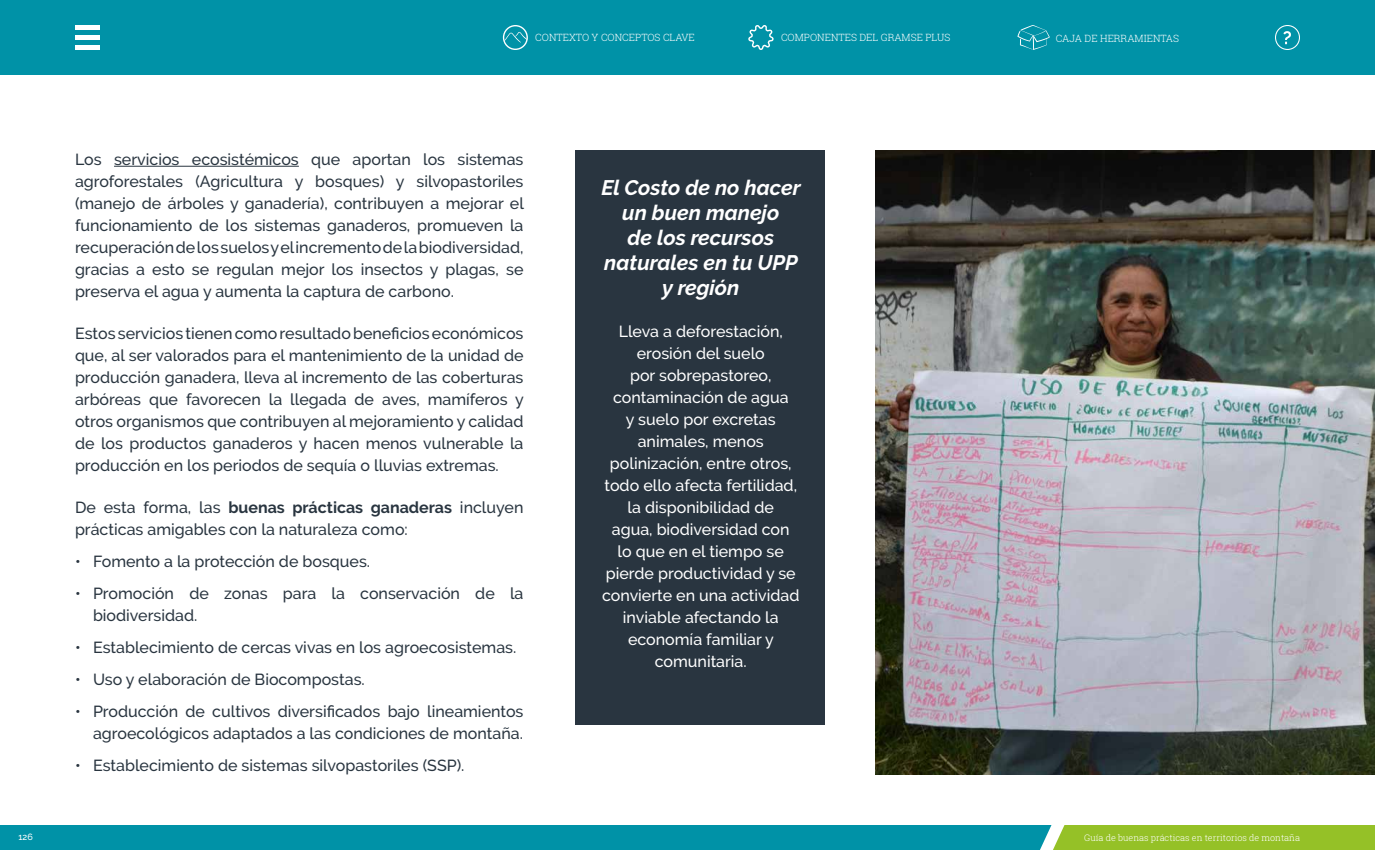
<style>
.page{position:relative;width:1375px;height:850px;background:#fff}
.page>*{position:absolute;margin:0;border:0;box-sizing:border-box;transform-origin:0 0}
.t1{font:italic 700 21px/25px "Raleway";color:#fff;text-align:center}
.t2{font:500 16px/22px "Raleway";color:#293540;text-align:justify}
.t3{font:500 16px/22px "Raleway";color:#fff;text-align:center}
.t4{font:300 10px "Roboto Slab";color:#fff}
.t5{font:300 9px "Roboto Slab";color:#fff}
.t6{font:500 9px "Raleway";color:#fff}
.s1{font-weight:700}
</style>
<div class="page">
<div style="left:0;top:0;width:1375px;height:75px;background:#0092a7"></div>
<div style="left:1275px;top:25px;width:25px;height:25px;border:1px solid #fff;border-radius:50%"></div>
<svg style="left:1283px;top:31px;width:8px;height:13px"></svg>
<svg style="left:748px;top:25px;width:26px;height:25px"></svg>
<div style="left:503px;top:25px;width:25px;height:25px;border:1px solid #fff;border-radius:50%"></div>
<svg style="left:504px;top:32px;width:24px;height:11px"></svg>
<svg style="left:1017px;top:25px;width:33px;height:25px"></svg>
<div style="left:0;top:825px;width:1375px;height:25px;background:#0092a7"></div>
<div style="left:1052px;top:825px;width:323px;height:25px;background:#95c127"></div>
<svg style="left:1040px;top:825px;width:24px;height:25px"></svg>
<div style="left:75px;top:25px;width:25px;height:5px;background:#fff"></div>
<div style="left:75px;top:35px;width:25px;height:5px;background:#fff"></div>
<div style="left:75px;top:45px;width:25px;height:5px;background:#fff"></div>
<hr style="left:114px;top:166px;width:185px;height:1px;background:#293540">
<div style="left:575px;top:150px;width:250px;height:575px;background:#293540"></div>
<img style="left:876px;top:150px;width:499px;height:625px">
<p class="t4" style="left:535px;top:31px;width:161px">CONTEXTO Y CONCEPTOS CLAVE</p>
<p class="t4" style="left:781px;top:30px;width:171px">COMPONENTES DEL GRAMSE PLUS</p>
<p class="t4" style="left:1056px;top:31px;width:125px">CAJA DE HERRAMIENTAS</p>
<p class="t2" style="left:75px;top:148px;width:450px">Los servicios ecosistémicos que aportan los sistemas agroforestales (Agricultura y bosques) y silvopastoriles (manejo de árboles y ganadería), contribuyen a mejorar el funcionamiento de los sistemas ganaderos, promueven la recuperación de los suelos y el incremento de la biodiversidad, gracias a esto se regulan mejor los insectos y plagas, se preserva el agua y aumenta la captura de carbono.</p>
<p class="t2" style="left:75px;top:322px;width:450px">Estos servicios tienen como resultado beneficios económicos que, al ser valorados para el mantenimiento de la unidad de producción ganadera, lleva al incremento de las coberturas arbóreas que favorecen la llegada de aves, mamíferos y otros organismos que contribuyen al mejoramiento y calidad de los productos ganaderos y hacen menos vulnerable la producción en los periodos de sequía o lluvias extremas.</p>
<p class="t2" style="left:75px;top:496px;width:450px">De esta forma, las <span class="s1">buenas prácticas ganaderas</span> incluyen prácticas amigables con la naturaleza como:</p>
<p class="t2" style="left:75px;top:550px;width:297px">• Fomento a la protección de bosques.</p>
<p class="t2" style="left:93px;top:582px;width:432px;text-indent:-18px">• Promoción de zonas para la conservación de la biodiversidad.</p>
<p class="t2" style="left:75px;top:636px;width:443px">• Establecimiento de cercas vivas en los agroecosistemas.</p>
<p class="t2" style="left:75px;top:668px;width:291px">• Uso y elaboración de Biocompostas.</p>
<p class="t2" style="left:75px;top:700px;width:450px;text-align:right">• Producción de cultivos diversificados bajo lineamientos agroecológicos adaptados a las condiciones de montaña.</p>
<p class="t2" style="left:75px;top:754px;width:391px">• Establecimiento de sistemas silvopastoriles (SSP).</p>
<h1 class="t1" style="left:601px;top:175px;width:201px">El Costo de no hacer un buen manejo<br>de los recursos naturales en tu UPP y región</h1>
<p class="t3" style="left:602px;top:320px;width:199px">Lleva a deforestación, erosión del suelo<br>por sobrepastoreo, contaminación de agua<br>y suelo por excretas animales, menos polinización, entre otros, todo ello afecta fertilidad, la disponibilidad de<br>agua, biodiversidad con<br>lo que en el tiempo se pierde productividad y se convierte en una actividad inviable afectando la economía familiar y comunitaria.</p>
<p class="t6" style="left:18px;top:832px;width:16px">126</p>
<p class="t5" style="left:1084px;top:832px;width:217px">Guía de buenas prácticas en territorios de montaña</p>
</div>
